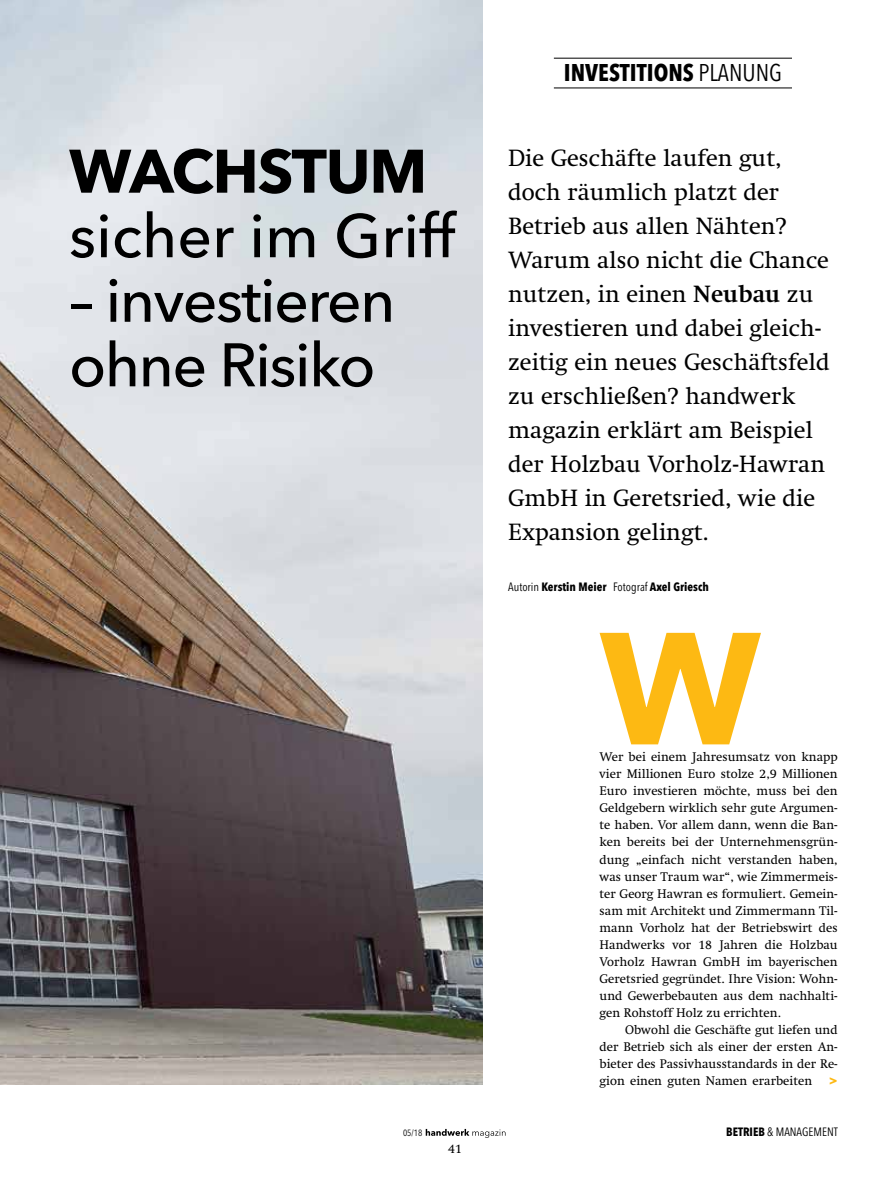
<style>
.page{position:relative;width:893px;height:1191px;background:#fff}
.page>*{position:absolute;margin:0;border:0;box-sizing:border-box;transform-origin:0 0}
.t1{font:700 157.5px "Avenir Next LT Pro";color:#fdb913}
.t2{font:500 60.75px/64.5px "Avenir Next LT Pro";letter-spacing:-.025em;color:#000}
.t3{font:500 60.75px "Avenir Next LT Pro";color:#000}
.t4{font:700 60.75px "Avenir Next LT Pro";letter-spacing:-.02em;color:#000}
.t5{font:24px/34px "Swift LT Pro";color:#000}
.t6{font:700 condensed 24px "Avenir Next LT Pro";color:#000}
.t7{font:12.75px/17px "Swift LT Pro";color:#000;text-align:justify}
.t8{font:700 condensed 12px "Avenir Next LT Pro";color:#000}
.t9{font:condensed 12px "Avenir Next LT Pro";color:#000}
.t10{font:condensed 9px "Avenir Next LT Pro";color:#000}
.s1{font-weight:400}
.s2{font-weight:700}
.s3{font-family:"Avenir Next LT Pro";font-weight:700;font-size:13.5px;color:#fdb913}
</style>
<div class="page">
<img style="left:0;top:0;width:483px;height:1084px">
<svg style="left:426px;top:1129px;width:79px;height:8px"></svg>
<hr style="left:554px;top:58px;width:238px;height:1px;background:#000">
<hr style="left:554px;top:88px;width:238px;height:1px;background:#000">
<h2 class="t4" style="left:69px;top:134px;width:360px">WACHSTUM</h2>
<h2 class="t3" style="left:69px;top:199px;width:388px">sicher im Griff</h2>
<h2 class="t2" style="left:69px;top:268px;width:328px">– investieren ohne Risiko</h2>
<h3 class="t6" style="left:564px;top:58px;width:220px">investitions <span class="s1">PLANUNG</span></h3>
<p class="t5" style="left:508px;top:141px;width:323px">Die Geschäfte laufen gut, doch räumlich platzt der<br>Betrieb aus allen Nähten?<br>Warum also nicht die Chance nutzen, in einen <span class="s2">Neubau</span> zu investieren und dabei gleich&shy;zeitig ein neues Geschäftsfeld zu erschließen? handwerk magazin erklärt am Beispiel der Holzbau Vorholz-Hawran<br>GmbH in Geretsried, wie die<br>Expansion gelingt.</p>
<p class="t8" style="left:508px;top:579px;width:202px"><span class="s1">AUTORIN</span> Kerstin Meier <span class="s1">FOTOGRAF</span> Axel Griesch</p>
<h1 class="t1" style="left:600px;top:592px;width:163px">W</h1>
<p class="t7" style="left:600px;top:748px;width:240px">Wer bei einem Jahresumsatz von knapp vier Millionen Euro stolze 2,9 Millionen Euro investieren möchte, muss bei den Geldgebern wirklich sehr gute Argumen-</p>
<p class="t7" style="left:600px;top:816px;width:240px">te haben. Vor allem dann, wenn die Ban&shy;ken bereits bei der Unternehmensgrün&shy;dung „einfach nicht verstanden haben, was unser Traum war“, wie Zimmermeis&shy;ter Georg Hawran es formuliert. Gemein&shy;sam mit Architekt und Zimmermann Til&shy;mann Vorholz hat der Betriebswirt des Handwerks vor 18 Jahren die Holzbau Vorholz Hawran GmbH im bayerischen Geretsried gegründet. Ihre Vision: Wohn&shy;und Gewerbebauten aus dem nachhalti&shy;gen Rohstoff Holz zu errichten.</p>
<p class="t7" style="left:600px;top:1020px;width:240px;text-indent:26px">Obwohl die Geschäfte gut liefen und der Betrieb sich als einer der ersten An&shy;bieter des Passivhausstandards in der Re&shy;gion einen guten Namen erarbeiten <span class="s3">&gt;</span></p>
<p class="t10" style="left:403px;top:1127px;width:21px">05/18</p>
<p class="t9" style="left:726px;top:1124px;width:113px"><span class="s2">Betrieb</span> &amp; MANAGEM ENT</p>
<p class="t7" style="left:448px;top:1140px;width:15px">41</p>
</div>
